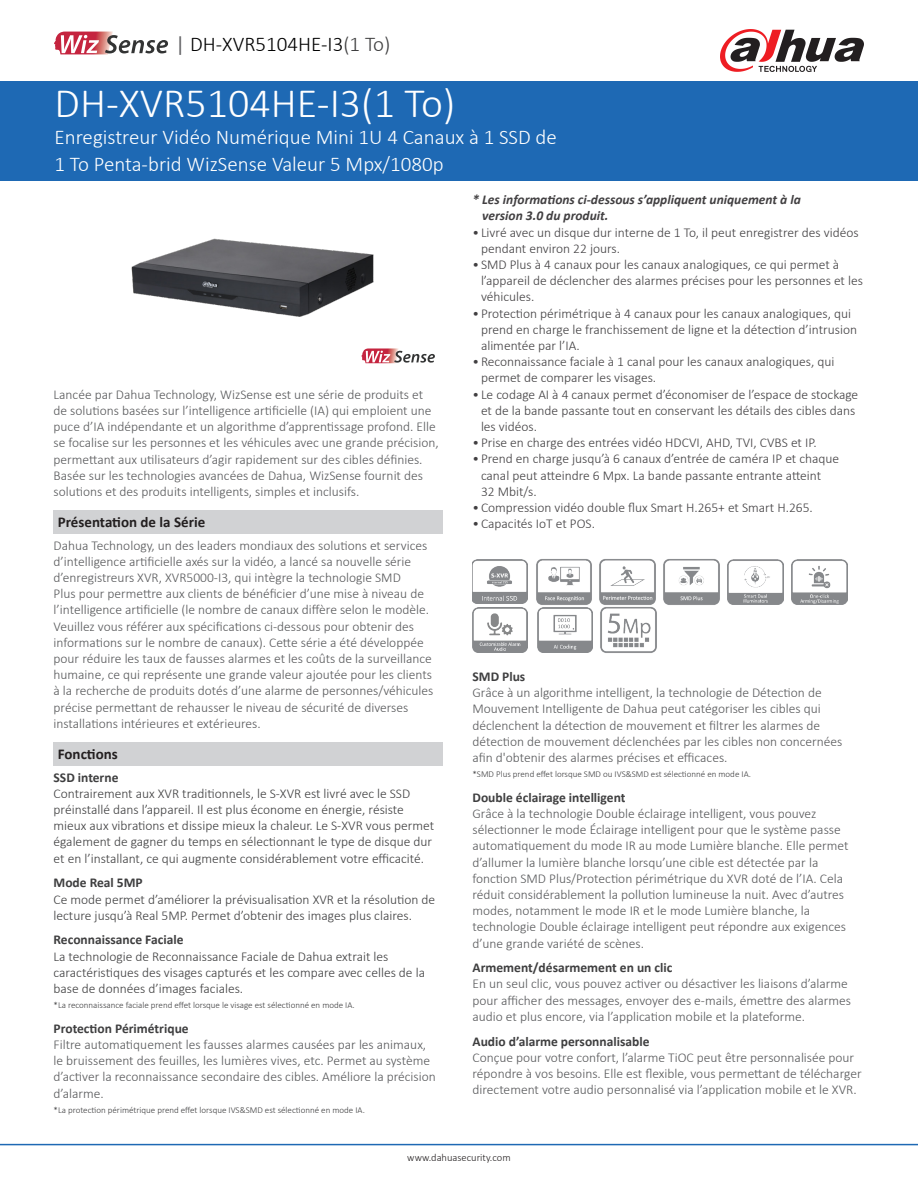
<style>
.page{position:relative;width:918px;height:1188px;background:#fff}
.page>*{position:absolute;margin:0;border:0;box-sizing:border-box;transform-origin:0 0}
.t1{font:300 42px "Calibri";color:#fff}
.t2{font:300 21px/27px "Calibri";color:#fff}
.t3{font:300 21px "Calibri";color:#000}
.t4{font:700 15px "Calibri";color:#231f20}
.t5{font:300 13.5px/16.2px "Calibri";color:#57585a}
.t6{font:300 13.5px/16.2px "Calibri";color:#413f41}
.t7{font:300 13.5px/16.2px "Calibri";color:#3e3e3f}
.t8{font:700 13.5px "Calibri";color:#3e3e3f}
.t9{font:italic 700 13.5px/16.2px "Calibri";color:#413f41}
.t10{font:300 10.5px "Calibri";color:#231f20}
.t11{font:300 9px "Calibri";color:#3e3e3f}
.s1{font-weight:400;color:#636366}
.s2{color:#3e3e3f}
</style>
<div class="page">
<div style="left:0;top:81px;width:918px;height:100px;background:#1e69b4"></div>
<hr style="left:0;top:1144px;width:918px;height:1px;background:#1e69b4">
<svg style="left:720px;top:29px;width:144px;height:43px"></svg>
<svg style="left:54px;top:32px;width:114px;height:22px"></svg>
<div style="left:54px;top:510px;width:389px;height:24px;background:#d1d2d4"></div>
<div style="left:54px;top:742px;width:389px;height:24px;background:#d1d2d4"></div>
<svg style="left:361px;top:348px;width:74px;height:15px"></svg>
<img style="left:728px;top:559px;width:56px;height:46px">
<img style="left:792px;top:559px;width:55px;height:46px">
<img style="left:472px;top:608px;width:56px;height:45px">
<img style="left:537px;top:608px;width:56px;height:45px">
<img style="left:599px;top:559px;width:57px;height:46px">
<img style="left:663px;top:559px;width:57px;height:46px">
<img style="left:536px;top:559px;width:56px;height:46px">
<img style="left:472px;top:559px;width:55px;height:45px">
<img style="left:600px;top:607px;width:57px;height:46px">
<img style="left:131px;top:238px;width:243px;height:79px">
<p class="t3" style="left:176px;top:31px;width:216px"><span class="s1">|</span> DH-XVR5104HE-I3<span class="s2">(1 To)</span></p>
<p class="t1" style="left:55px;top:77px;width:402px">DH-XVR5104HE-I3(1 To)</p>
<p class="t2" style="left:55px;top:123px;width:504px">Enregistreur Vidéo Numérique Mini 1U 4 Canaux à 1 SSD de<br>1 To Penta-brid WizSense Valeur 5 Mpx/1080p</p>
<p class="t9" style="left:482px;top:191px;width:320px;text-indent:-10px">* Les informations ci-dessous s’appliquent uniquement à la version 3.0 du produit.</p>
<p class="t6" style="left:481px;top:224px;width:379px;text-indent:-9px">• Livré avec un disque dur interne de 1 To, il peut enregistrer des vidéos pendant environ 22 jours.</p>
<p class="t6" style="left:481px;top:256px;width:383px;text-indent:-9px">• SMD Plus à 4 canaux pour les canaux analogiques, ce qui permet à l’appareil de déclencher des alarmes précises pour les personnes et les véhicules.</p>
<p class="t6" style="left:481px;top:305px;width:378px;text-indent:-9px">• Protection périmétrique à 4 canaux pour les canaux analogiques, qui prend en charge le franchissement de ligne et la détection d’intrusion alimentée par l’IA.</p>
<p class="t6" style="left:481px;top:354px;width:355px;text-indent:-9px">•Reconnaissance faciale à 1 canal pour les canaux analogiques, qui permet de comparer les visages.</p>
<p class="t6" style="left:481px;top:386px;width:379px;text-indent:-9px">• Le codage AI à 4 canaux permet d’économiser de l’espace de stockage et de la bande passante tout en conservant les détails des cibles dans les vidéos.</p>
<p class="t6" style="left:472px;top:435px;width:346px">• Prise en charge des entrées vidéo HDCVI, AHD, TVI, CVBS et IP.</p>
<p class="t6" style="left:481px;top:451px;width:360px;text-indent:-9px">• Prend en charge jusqu’à 6 canaux d’entrée de caméra IP et chaque canal peut atteindre 6 Mpx. La bande passante entrante atteint<br>32 Mbit/s.</p>
<p class="t6" style="left:472px;top:499px;width:342px">•Compression vidéo double flux Smart H.265+ et Smart H.265.</p>
<p class="t6" style="left:472px;top:516px;width:124px">•Capacités IoT et POS.</p>
<p class="t5" style="left:54px;top:386px;width:387px">Lancée par Dahua Technology, WizSense est une série de produits et de solutions basées sur l’intelligence artificielle (IA) qui emploient une puce d’IA indépendante et un algorithme d’apprentissage profond. Elle se focalise sur les personnes et les véhicules avec une grande précision, permettant aux utilisateurs d’agir rapidement sur des cibles définies.<br>Basée sur les technologies avancées de Dahua, WizSense fournit des solutions et des produits intelligents, simples et inclusifs.</p>
<h1 class="t4" style="left:58px;top:511px;width:149px">Présentation de la Série</h1>
<p class="t5" style="left:54px;top:537px;width:381px">Dahua Technology, un des leaders mondiaux des solutions et services d’intelligence artificielle axés sur la vidéo, a lancé sa nouvelle série d’enregistreurs XVR, XVR5000-I3, qui intègre la technologie SMD<br>Plus pour permettre aux clients de bénéficier d’une mise à niveau de l’intelligence artificielle (le nombre de canaux diffère selon le modèle.<br>Veuillez vous référer aux spécifications ci-dessous pour obtenir des informations sur le nombre de canaux). Cette série a été développée pour réduire les taux de fausses alarmes et les coûts de la surveillance humaine, ce qui représente une grande valeur ajoutée pour les clients à la recherche de produits dotés d’une alarme de personnes/véhicules précise permettant de rehausser le niveau de sécurité de diverses installations intérieures et extérieures.</p>
<h1 class="t4" style="left:58px;top:743px;width:61px">Fonctions</h1>
<p class="t8" style="left:54px;top:768px;width:66px">SSD interne</p>
<p class="t7" style="left:54px;top:785px;width:382px">Contrairement aux XVR traditionnels, le S-XVR est livré avec le SSD préinstallé dans l’appareil. Il est plus économe en énergie, résiste mieux aux vibrations et dissipe mieux la chaleur. Le S-XVR vous permet également de gagner du temps en sélectionnant le type de disque dur et en l’installant, ce qui augmente considérablement votre efficacité.</p>
<p class="t8" style="left:54px;top:873px;width:91px">Mode Real 5MP</p>
<p class="t7" style="left:54px;top:891px;width:383px">Ce mode permet d’améliorer la prévisualisation XVR et la résolution de lecture jusqu’à Real 5MP. Permet d’obtenir des images plus claires.</p>
<p class="t8" style="left:54px;top:930px;width:131px">Reconnaissance Faciale</p>
<p class="t7" style="left:54px;top:948px;width:373px">La technologie de Reconnaissance Faciale de Dahua extrait les caractéristiques des visages capturés et les compare avec celles de la base de données d’images faciales.</p>
<p class="t11" style="left:54px;top:999px;width:303px">*La reconnaissance faciale prend effet lorsque le visage est sélectionné en mode IA.</p>
<p class="t8" style="left:54px;top:1019px;width:137px">Protection Périmétrique</p>
<p class="t5" style="left:54px;top:1036px;width:384px">Filtre automatiquement les fausses alarmes causées par les animaux, le bruissement des feuilles, les lumières vives, etc. Permet au système d’activer la reconnaissance secondaire des cibles. Améliore la précision d’alarme.</p>
<p class="t11" style="left:54px;top:1104px;width:313px">*La protection périmétrique prend effet lorsque IVS&amp;SMD est sélectionné en mode IA.</p>
<p class="t8" style="left:472px;top:667px;width:54px">SMD Plus</p>
<p class="t5" style="left:472px;top:684px;width:371px">Grâce à un algorithme intelligent, la technologie de Détection de Mouvement Intelligente de Dahua peut catégoriser les cibles qui déclenchent la détection de mouvement et filtrer les alarmes de détection de mouvement déclenchées par les cibles non concernées afin d'obtenir des alarmes précises et efficaces.</p>
<p class="t11" style="left:472px;top:768px;width:280px">*SMD Plus prend effet lorsque SMD ou IVS&amp;SMD est sélectionné en mode IA.</p>
<p class="t8" style="left:472px;top:788px;width:154px">Double éclairage intelligent</p>
<p class="t5" style="left:472px;top:805px;width:377px">Grâce à la technologie Double éclairage intelligent, vous pouvez sélectionner le mode Éclairage intelligent pour que le système passe automatiquement du mode IR au mode Lumière blanche. Elle permet d’allumer la lumière blanche lorsqu’une cible est détectée par la fonction SMD Plus/Protection périmétrique du XVR doté de l’IA. Cela réduit considérablement la pollution lumineuse la nuit. Avec d’autres modes, notamment le mode IR et le mode Lumière blanche, la technologie Double éclairage intelligent peut répondre aux exigences d’une grande variété de scènes.</p>
<p class="t8" style="left:472px;top:958px;width:202px">Armement/désarmement en un clic</p>
<p class="t5" style="left:472px;top:976px;width:380px">En un seul clic, vous pouvez activer ou désactiver les liaisons d’alarme pour afficher des messages, envoyer des e-mails, émettre des alarmes audio et plus encore, via l’application mobile et la plateforme.</p>
<p class="t8" style="left:472px;top:1031px;width:179px">Audio d’alarme personnalisable</p>
<p class="t5" style="left:472px;top:1049px;width:391px">Conçue pour votre confort, l’alarme TiOC peut être personnalisée pour répondre à vos besoins. Elle est flexible, vous permettant de télécharger directement votre audio personnalisé via l’application mobile et le XVR.</p>
<p class="t10" style="left:407px;top:1151px;width:105px">www.dahuasecurity.com</p>
</div>
